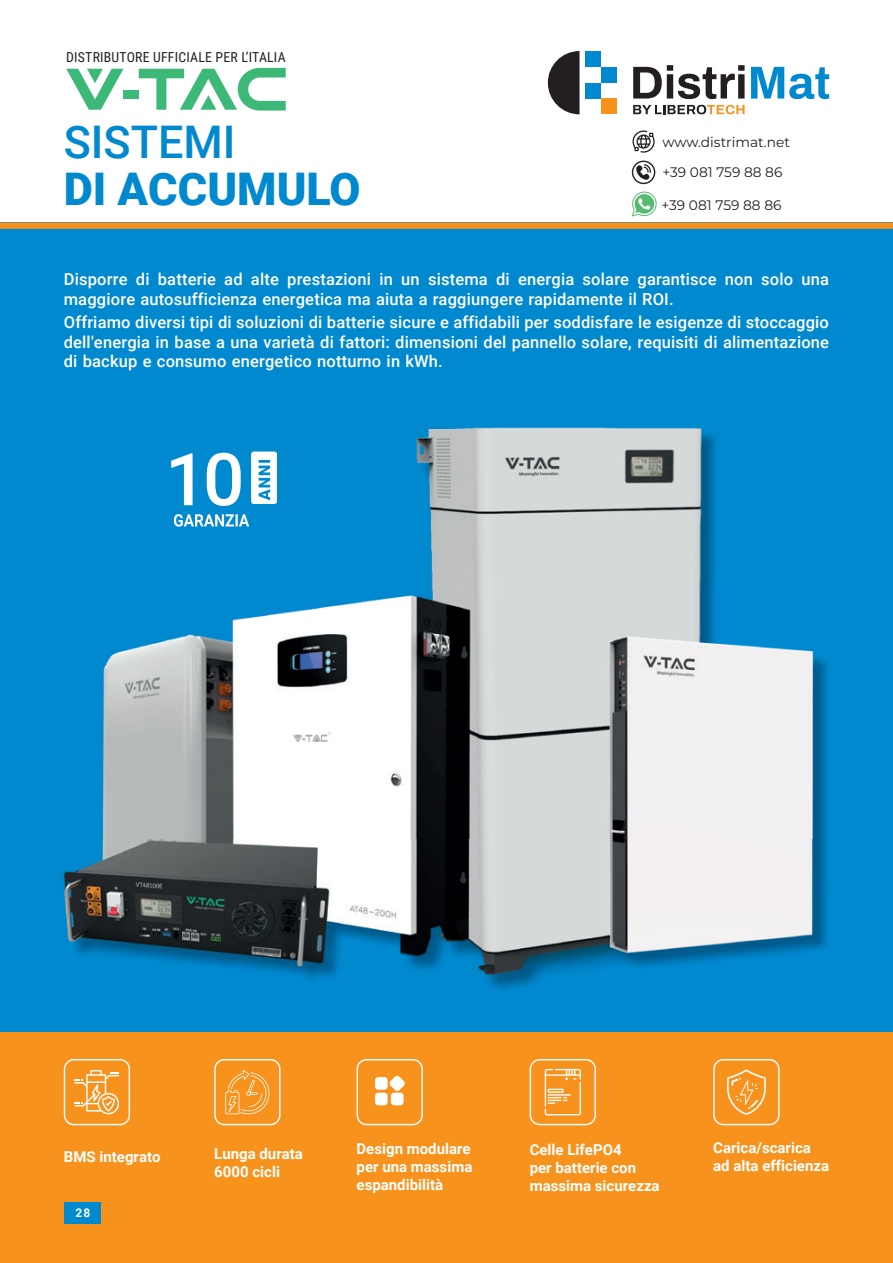
<style>
.page{position:relative;width:893px;height:1263px;background:#fff}
.page>*{position:absolute;margin:0;border:0;box-sizing:border-box;transform-origin:0 0}
.t1{font:900 45px "Roboto";color:#0089cf}
.t2{font:500 45px "Roboto";color:#0089cf}
.t3{font:500 16.5px/19.5px "Roboto";letter-spacing:.01em;color:#fff}
.t4{font:700 15px/18.1px "Roboto";color:#fff}
.t5{font:13.8px/30.3px "Montserrat";color:#231f20}
.t6{font:13.8px "Roboto Condensed";letter-spacing:.015em;color:#231f20}
.t7{font:700 12px "Roboto";color:#fff}
</style>
<div class="page">
<div style="left:0;top:222px;width:893px;height:896px;background:#0089cf"></div>
<div style="left:0;top:1033px;width:893px;height:230px;background:#f7931d"></div>
<div style="left:0;top:222px;width:893px;height:7px;background:#f7931d"></div>
<svg style="left:64px;top:1059px;width:66px;height:66px"></svg>
<svg style="left:530px;top:1059px;width:66px;height:66px"></svg>
<svg style="left:214px;top:1059px;width:66px;height:66px"></svg>
<svg style="left:713px;top:1059px;width:66px;height:66px"></svg>
<svg style="left:357px;top:1059px;width:66px;height:66px"></svg>
<svg style="left:548px;top:51px;width:31px;height:63px"></svg>
<div style="left:585px;top:51px;width:16px;height:16px;background:#0089cf"></div>
<div style="left:585px;top:83px;width:16px;height:16px;background:#0089cf"></div>
<div style="left:601px;top:67px;width:15px;height:16px;background:#0089cf"></div>
<div style="left:601px;top:99px;width:15px;height:15px;background:#f7931d"></div>
<svg style="left:633px;top:65px;width:112px;height:34px"></svg>
<svg style="left:751px;top:67px;width:78px;height:32px"></svg>
<svg style="left:633px;top:105px;width:111px;height:9px"></svg>
<div style="left:123px;top:90px;width:16px;height:8px;background:#3cb877"></div>
<svg style="left:66px;top:69px;width:57px;height:41px"></svg>
<svg style="left:139px;top:68px;width:147px;height:43px"></svg>
<svg style="left:632px;top:131px;width:23px;height:22px"></svg>
<svg style="left:636px;top:164px;width:15px;height:16px"></svg>
<div style="left:632px;top:161px;width:23px;height:23px;border:1px solid #231f20;border-radius:50%"></div>
<svg style="left:632px;top:192px;width:24px;height:24px"></svg>
<img style="left:456px;top:427px;width:246px;height:2px">
<img style="left:63px;top:871px;width:4px;height:55px">
<img style="left:67px;top:429px;width:761px;height:560px">
<img style="left:251px;top:452px;width:26px;height:52px">
<img style="left:171px;top:453px;width:22px;height:52px">
<img style="left:207px;top:453px;width:34px;height:53px">
<img style="left:259px;top:460px;width:11px;height:40px">
<img style="left:174px;top:514px;width:75px;height:13px">
<div style="left:65px;top:1202px;width:36px;height:22px;background:#0089cf"></div>
<p class="t6" style="left:66px;top:47px;width:221px">DISTRIBUTORE UFFICIALE PER L’ITALIA</p>
<h1 class="t2" style="left:64px;top:111px;width:173px">SISTEMI</h1>
<h1 class="t1" style="left:64px;top:157px;width:298px">DI ACCUMULO</h1>
<p class="t5" style="left:662px;top:126px;width:129px">www.distrimat.net +39 081 759 88 86</p>
<p class="t5" style="left:661px;top:190px;width:122px">+39 081 759 88 86</p>
<p class="t3" style="left:64px;top:269px;width:767px">Disporre di batterie ad alte prestazioni in un sistema di energia solare garantisce non solo una maggiore autosufficienza energetica ma aiuta a raggiungere rapidamente il ROI.</p>
<p class="t3" style="left:64px;top:312px;width:767px;text-align:justify">Offriamo diversi tipi di soluzioni di batterie sicure e affidabili per soddisfare le esigenze di stoccaggio dell'energia in base a una varietà di fattori: dimensioni del pannello solare, requisiti di alimentazione di backup e consumo energetico notturno in kWh.</p>
<p class="t4" style="left:214px;top:1144px;width:90px">Lunga durata<br>6000 cicli</p>
<p class="t4" style="left:713px;top:1138px;width:117px">Carica/scarica ad alta efficienza</p>
<p class="t4" style="left:357px;top:1139px;width:117px;text-align:justify">Design modulare per una massima espandibilità</p>
<p class="t4" style="left:64px;top:1147px;width:98px">BMS integrato</p>
<p class="t4" style="left:530px;top:1140px;width:131px">Celle LifePO4<br>per batterie con massima sicurezza</p>
<p class="t7" style="left:75px;top:1204px;width:16px">28</p>
</div>
